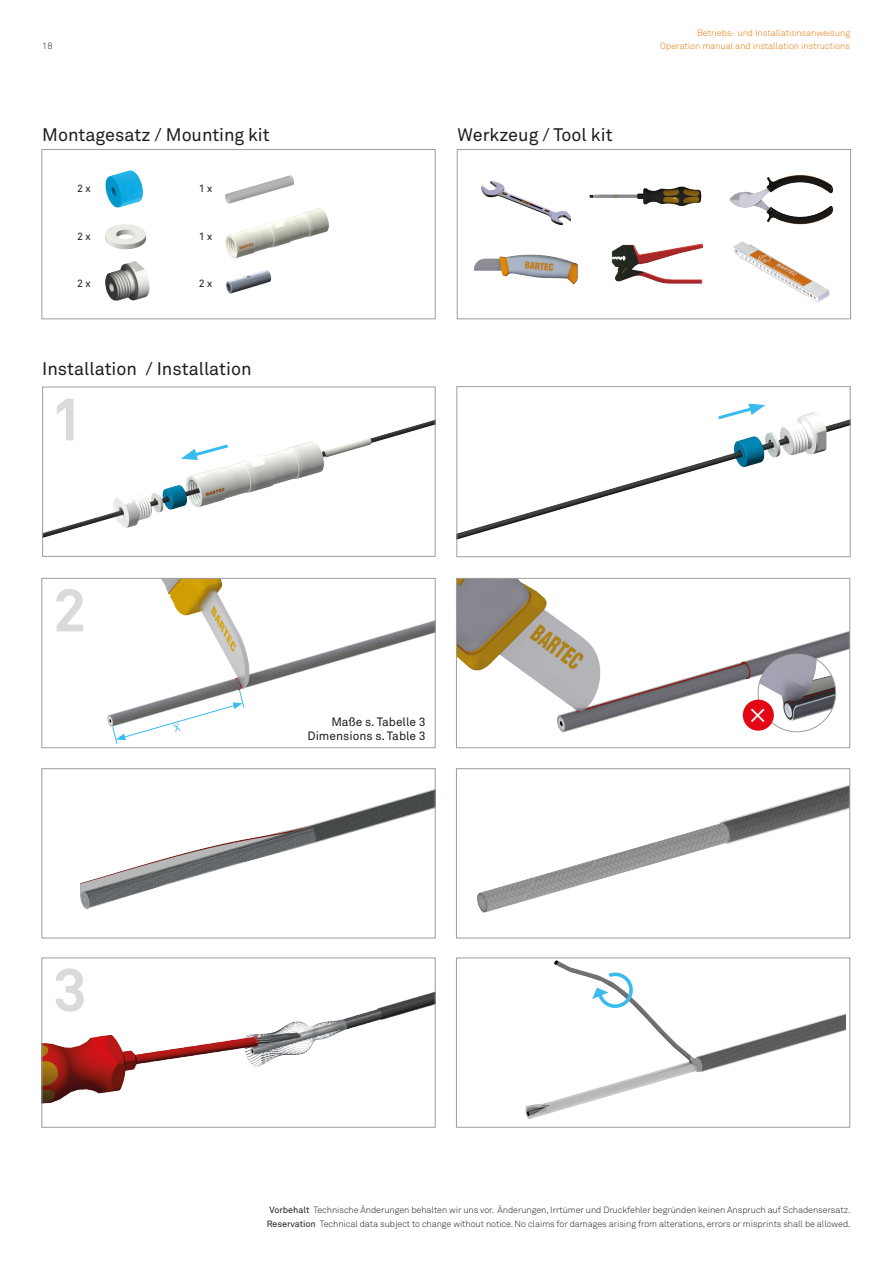
<style>
.page{position:relative;width:893px;height:1263px;background:#fff}
.page>*{position:absolute;margin:0;border:0;box-sizing:border-box;transform-origin:0 0}
.t1{font:700 60px "Akkurat Pro";color:#dadada}
.t2{font:18px "Akkurat Pro";color:#1d1d1b}
.t3{font:12px "Akkurat Pro";color:#1d1d1b}
.t4{font:10.5px "Akkurat Pro";color:#1d1d1b}
.t5{font:300 9px "Akkurat Pro";letter-spacing:-.005em;color:#1d1d1b}
.t6{font:300 9px/12.8px "Akkurat Pro";color:#e97506;text-align:right}
.s1{font-weight:400}
</style>
<div class="page">
<div style="left:41px;top:149px;width:395px;height:170px;border:1px solid #9d9d9d"></div>
<img style="left:107px;top:580px;width:327px;height:147px">
<div style="left:41px;top:578px;width:395px;height:170px;border:1px solid #9d9d9d"></div>
<img style="left:43px;top:992px;width:391px;height:112px">
<div style="left:41px;top:957px;width:395px;height:170px;border:1px solid #9d9d9d"></div>
<img style="left:80px;top:789px;width:354px;height:120px">
<div style="left:41px;top:768px;width:395px;height:170px;border:1px solid #9d9d9d"></div>
<img style="left:458px;top:580px;width:390px;height:153px">
<div style="left:456px;top:578px;width:394px;height:170px;border:1px solid #9d9d9d"></div>
<img style="left:525px;top:960px;width:320px;height:159px">
<div style="left:456px;top:957px;width:394px;height:170px;border:1px solid #9d9d9d"></div>
<img style="left:477px;top:785px;width:371px;height:128px">
<div style="left:456px;top:768px;width:394px;height:170px;border:1px solid #9d9d9d"></div>
<div style="left:457px;top:149px;width:394px;height:170px;border:1px solid #9d9d9d"></div>
<img style="left:105px;top:170px;width:38px;height:38px">
<img style="left:105px;top:224px;width:41px;height:26px">
<img style="left:105px;top:261px;width:45px;height:39px">
<img style="left:225px;top:175px;width:69px;height:29px">
<img style="left:225px;top:208px;width:104px;height:51px">
<img style="left:226px;top:270px;width:45px;height:23px">
<img style="left:481px;top:181px;width:91px;height:45px">
<img style="left:730px;top:175px;width:103px;height:50px">
<img style="left:474px;top:255px;width:103px;height:29px">
<img style="left:611px;top:243px;width:93px;height:41px">
<img style="left:589px;top:186px;width:113px;height:20px">
<img style="left:733px;top:241px;width:97px;height:61px">
<img style="left:44px;top:420px;width:390px;height:118px">
<div style="left:42px;top:387px;width:394px;height:170px;border:1px solid #9d9d9d"></div>
<img style="left:458px;top:403px;width:390px;height:137px">
<div style="left:456px;top:386px;width:394px;height:171px;border:1px solid #9d9d9d"></div>
<img style="left:758px;top:654px;width:78px;height:78px;border-radius:39px">
<div style="left:758px;top:654px;width:78px;height:78px;border:1px solid #9d9d9d;border-radius:50%"></div>
<svg style="left:181px;top:442px;width:50px;height:18px"></svg>
<svg style="left:715px;top:404px;width:50px;height:17px"></svg>
<div style="left:743px;top:700px;width:31px;height:31px;background:#e30614;border-radius:50%"></div>
<svg style="left:591px;top:967px;width:47px;height:46px"></svg>
<svg style="left:112px;top:689px;width:133px;height:55px"></svg>
<p class="t5" style="left:42px;top:41px;width:12px">18</p>
<h2 class="t2" style="left:42px;top:125px;width:229px">Montagesatz / Mounting kit</h2>
<p class="t4" style="left:77px;top:182px;width:15px">2 x</p>
<p class="t4" style="left:199px;top:182px;width:15px">1 x</p>
<p class="t4" style="left:77px;top:230px;width:15px">2 x</p>
<p class="t4" style="left:199px;top:230px;width:15px">1 x</p>
<p class="t4" style="left:77px;top:277px;width:15px">2 x</p>
<p class="t4" style="left:199px;top:277px;width:15px">2 x</p>
<h2 class="t2" style="left:42px;top:358px;width:211px">Installation / Installation</h2>
<h1 class="t1" style="left:50px;top:382px;width:36px">1</h1>
<h2 class="t2" style="left:458px;top:125px;width:157px">Werkzeug / Tool kit</h2>
<p class="t6" style="left:660px;top:27px;width:191px">Betriebs- und Installationsanweisung<br>Operation manual and installation instructions</p>
<h1 class="t1" style="left:53px;top:573px;width:36px">2</h1>
<h3 class="t3" style="left:331px;top:715px;width:96px">Maße s. Tabelle 3</h3>
<h3 class="t3" style="left:308px;top:728px;width:120px">Dimensions s. Table 3</h3>
<h1 class="t1" style="left:53px;top:953px;width:36px">3</h1>
<p class="t5" style="left:270px;top:1205px;width:582px"><span class="s1">Vorbehalt</span> Technische Änderungen behalten wir uns vor. Änderungen, Irrtümer und Druckfehler begründen keinen Anspruch auf Schadensersatz.</p>
<p class="t5" style="left:267px;top:1219px;width:585px"><span class="s1">Reservation</span> Technical data subject to change without notice. No claims for damages arising from alterations, errors or misprints shall be allowed.</p>
</div>
